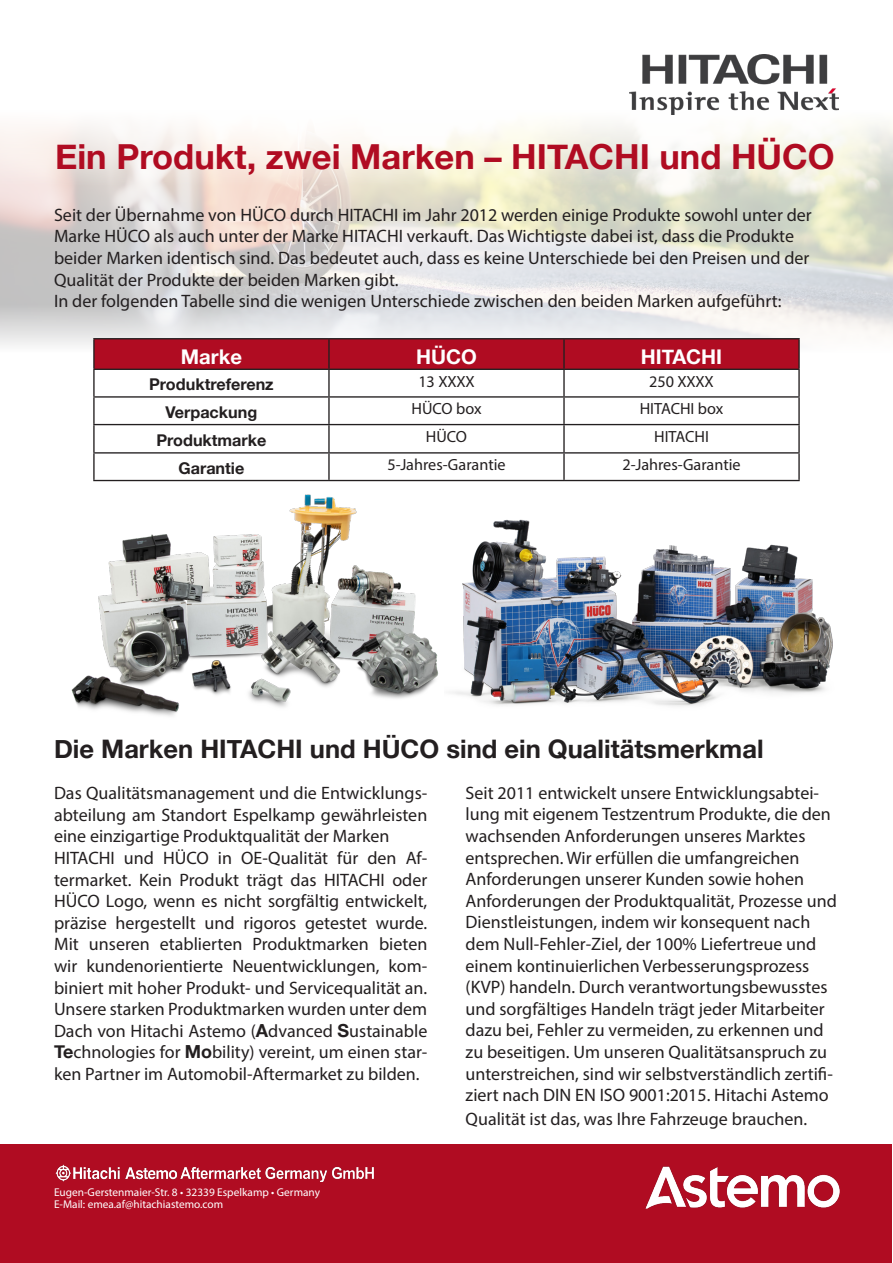
<style>
.page{position:relative;width:893px;height:1263px;background:#fff}
.page>*{position:absolute;margin:0;border:0;box-sizing:border-box;transform-origin:0 0}
.t1{font:700 34.5px "Helvetica Neue";color:#b00c22}
.t2{font:700 25.5px "Helvetica Neue";color:#231f20}
.t3{font:700 20.25px "Helvetica Neue";color:#fff}
.t4{font:18px/21.6px "Myriad Pro";color:#231f20}
.t5{font:16.2px "Myriad Pro";color:#231f20}
.t6{font:700 16.2px "Helvetica Neue";color:#231f20}
.t7{font:11.25px "Myriad Pro";color:#fff}
.s1{font-family:"Helvetica Neue";font-weight:700}
</style>
<div class="page">
<div style="left:1px;top:1144px;width:891px;height:119px;background:#b00c22"></div>
<img style="left:0;top:281px;width:893px;height:12px">
<svg style="left:0;top:293px;width:893px;height:53px"></svg>
<img style="left:71px;top:479px;width:373px;height:237px">
<img style="left:444px;top:479px;width:389px;height:227px">
<img style="left:645px;top:1166px;width:195px;height:43px">
<div style="left:95px;top:339px;width:703px;height:30px;background:#b00c22"></div>
<hr style="left:93px;top:338px;width:236px;height:1px;background:#231f20">
<hr style="left:93px;top:339px;width:2px;height:30px;background:#231f20">
<hr style="left:329px;top:338px;width:235px;height:1px;background:#231f20">
<hr style="left:328px;top:339px;width:2px;height:30px;background:#231f20">
<hr style="left:564px;top:338px;width:236px;height:1px;background:#231f20">
<hr style="left:563px;top:339px;width:2px;height:30px;background:#231f20">
<hr style="left:798px;top:339px;width:2px;height:30px;background:#231f20">
<hr style="left:93px;top:369px;width:236px;height:1px;background:#231f20">
<hr style="left:93px;top:370px;width:2px;height:26px;background:#231f20">
<hr style="left:329px;top:369px;width:235px;height:1px;background:#231f20">
<hr style="left:328px;top:370px;width:2px;height:26px;background:#231f20">
<hr style="left:564px;top:369px;width:236px;height:1px;background:#231f20">
<hr style="left:563px;top:370px;width:2px;height:26px;background:#231f20">
<hr style="left:798px;top:370px;width:2px;height:26px;background:#231f20">
<hr style="left:93px;top:396px;width:236px;height:2px;background:#231f20">
<hr style="left:93px;top:398px;width:2px;height:26px;background:#231f20">
<hr style="left:329px;top:396px;width:235px;height:2px;background:#231f20">
<hr style="left:328px;top:398px;width:2px;height:26px;background:#231f20">
<hr style="left:564px;top:396px;width:236px;height:2px;background:#231f20">
<hr style="left:563px;top:398px;width:2px;height:26px;background:#231f20">
<hr style="left:798px;top:398px;width:2px;height:26px;background:#231f20">
<hr style="left:93px;top:424px;width:236px;height:1px;background:#231f20">
<hr style="left:93px;top:425px;width:2px;height:27px;background:#231f20">
<hr style="left:329px;top:424px;width:235px;height:1px;background:#231f20">
<hr style="left:328px;top:425px;width:2px;height:27px;background:#231f20">
<hr style="left:564px;top:424px;width:236px;height:1px;background:#231f20">
<hr style="left:563px;top:425px;width:2px;height:27px;background:#231f20">
<hr style="left:798px;top:425px;width:2px;height:27px;background:#231f20">
<hr style="left:93px;top:452px;width:236px;height:2px;background:#231f20">
<hr style="left:93px;top:454px;width:2px;height:26px;background:#231f20">
<hr style="left:329px;top:452px;width:235px;height:2px;background:#231f20">
<hr style="left:328px;top:454px;width:2px;height:26px;background:#231f20">
<hr style="left:564px;top:452px;width:236px;height:2px;background:#231f20">
<hr style="left:563px;top:454px;width:2px;height:26px;background:#231f20">
<hr style="left:798px;top:454px;width:2px;height:26px;background:#231f20">
<hr style="left:93px;top:480px;width:236px;height:1px;background:#231f20">
<hr style="left:329px;top:480px;width:235px;height:1px;background:#231f20">
<hr style="left:564px;top:480px;width:236px;height:1px;background:#231f20">
<svg style="left:0;top:114px;width:893px;height:167px"></svg>
<img style="left:629px;top:54px;width:210px;height:60px">
<img style="left:55px;top:1165px;width:319px;height:16px">
<p class="t1" style="left:55px;top:136px;width:781px">Ein Produkt, zwei Marken – HITACHI und HÜCO</p>
<p class="t4" style="left:54px;top:204px;width:759px">Seit der Übernahme von HÜCO durch HITACHI im Jahr 2012 werden einige Produkte sowohl unter der Marke HÜCO als auch unter der Marke HITACHI verkauft. Das Wichtigste dabei ist, dass die Produkte beider Marken identisch sind. Das bedeutet auch, dass es keine Unterschiede bei den Preisen und der Qualität der Produkte der beiden Marken gibt.</p>
<p class="t4" style="left:54px;top:290px;width:729px">In der folgenden Tabelle sind die wenigen Unterschiede zwischen den beiden Marken aufgeführt:</p>
<p class="t3" style="left:181px;top:344px;width:63px">Marke</p>
<p class="t3" style="left:416px;top:344px;width:62px">HÜCO</p>
<p class="t3" style="left:641px;top:344px;width:83px">HITACHI</p>
<p class="t6" style="left:149px;top:375px;width:126px">Produktreferenz</p>
<p class="t5" style="left:418px;top:371px;width:58px">13 XXXX</p>
<p class="t5" style="left:649px;top:371px;width:66px">250 XXXX</p>
<p class="t6" style="left:166px;top:402px;width:93px">Verpackung</p>
<p class="t5" style="left:411px;top:399px;width:72px">HÜCO box</p>
<p class="t5" style="left:640px;top:399px;width:85px">HITACHI box</p>
<p class="t6" style="left:156px;top:430px;width:112px">Produktmarke</p>
<p class="t5" style="left:426px;top:427px;width:43px">HÜCO</p>
<p class="t5" style="left:654px;top:427px;width:56px">HITACHI</p>
<p class="t6" style="left:178px;top:458px;width:67px">Garantie</p>
<p class="t5" style="left:387px;top:455px;width:120px">5-Jahres-Garantie</p>
<p class="t5" style="left:622px;top:455px;width:120px">2-Jahres-Garantie</p>
<p class="t2" style="left:54px;top:733px;width:711px">Die Marken HITACHI und HÜCO sind ein Qualitätsmerkmal</p>
<p class="t4" style="left:54px;top:782px;width:375px;text-align:justify">Das Qualitätsmanagement und die Entwicklungs&shy;abteilung am Standort Espelkamp gewährleisten eine einzigartige Produktqualität der Marken</p>
<p class="t4" style="left:54px;top:847px;width:375px;text-align:justify">HITACHI und HÜCO in OE-Qualität für den Af&shy;termarket. Kein Produkt trägt das HITACHI oder HÜCO Logo, wenn es nicht sorgfältig entwickelt, präzise hergestellt und rigoros getestet wurde.<br>Mit unseren etablierten Produktmarken bieten wir kundenorientierte Neuentwicklungen, kom&shy;biniert mit hoher Produkt- und Servicequalität an.<br>Unsere starken Produktmarken wurden unter dem Dach von Hitachi Astemo (<span class="s1">A</span>dvanced <span class="s1">S</span>ustainable <span class="s1">Te</span>chnologies for <span class="s1">Mo</span>bility) vereint, um einen star&shy;ken Partner im Automobil-Aftermarket zu bilden.</p>
<p class="t4" style="left:466px;top:782px;width:373px">Seit 2011 entwickelt unsere Entwicklungsabtei&shy;lung mit eigenem Testzentrum Produkte, die den wachsenden Anforderungen unseres Marktes entsprechen. Wir erfüllen die umfangreichen Anforderungen unserer Kunden sowie hohen Anforderungen der Produktqualität, Prozesse und Dienstleistungen, indem wir konsequent nach dem Null-Fehler-Ziel, der 100% Liefertreue und einem kontinuierlichen Verbesserungsprozess (KVP) handeln. Durch verantwortungsbewusstes und sorgfältiges Handeln trägt jeder Mitarbeiter dazu bei, Fehler zu vermeiden, zu erkennen und zu beseitigen. Um unseren Qualitätsanspruch zu unterstreichen, sind wir selbstverständlich zertifi&shy;ziert nach DIN EN ISO 9001:2015. Hitachi Astemo</p>
<p class="t4" style="left:466px;top:1107px;width:343px">Qualität ist das, was Ihre Fahrzeuge brauchen.</p>
<p class="t7" style="left:54px;top:1185px;width:268px">Eugen-Gerstenmaier-Str. 8 • 32339 Espelkamp • Germany</p>
<p class="t7" style="left:54px;top:1197px;width:171px">E-Mail: emea.af@hitachiastemo.com</p>
</div>
